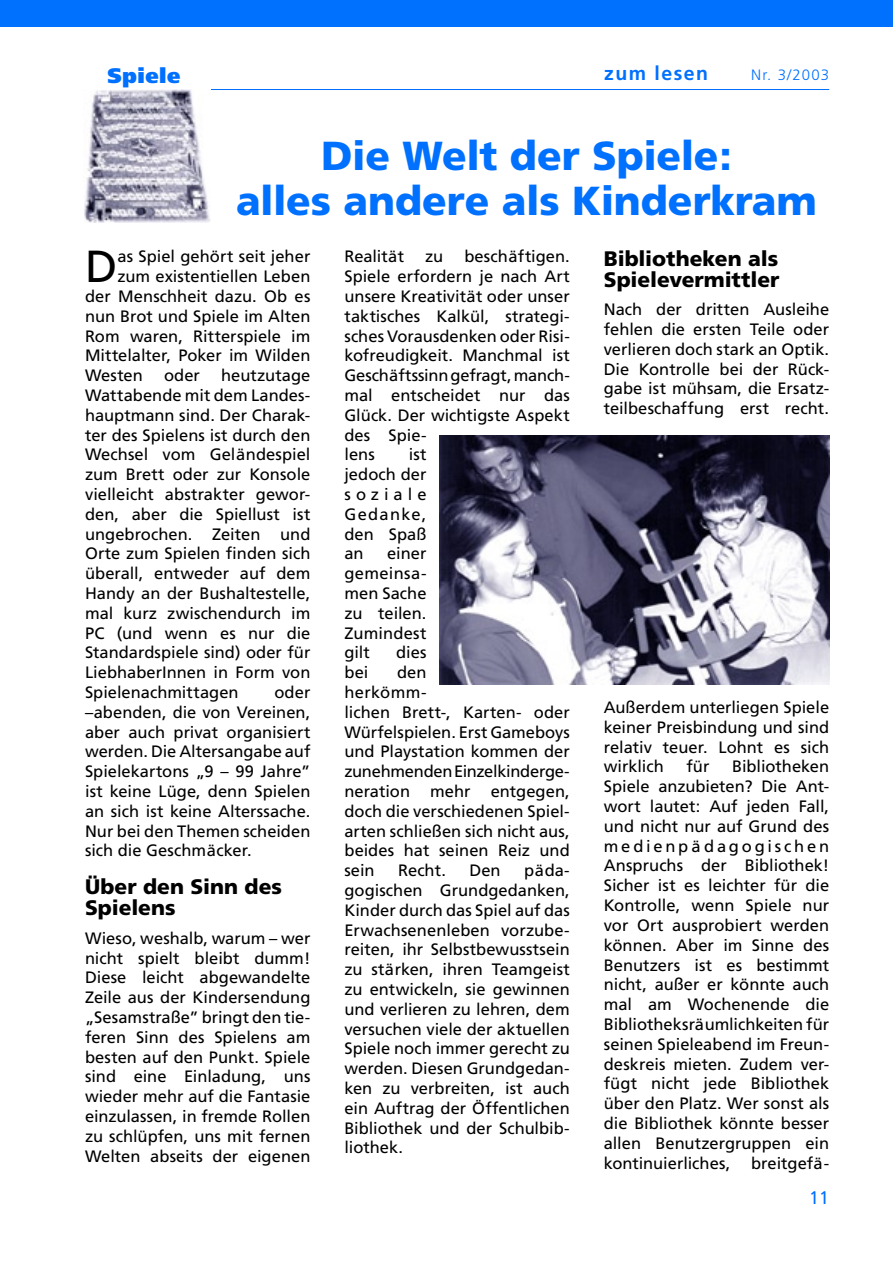
<style>
.page{position:relative;width:893px;height:1263px;background:#fff}
.page>*{position:absolute;margin:0;border:0;box-sizing:border-box;transform-origin:0 0}
.t1{font:44.85px "Frutiger";color:#000}
.t2{font:900 40.5px/45px "Frutiger";letter-spacing:-.01em;color:#0070ff;text-align:center}
.t3{font:900 21px/21px "Frutiger";letter-spacing:-.005em;color:#000}
.t4{font:900 21px "Frutiger";letter-spacing:.025em;color:#0070ff}
.t5{font:700 19.5px "Frutiger";letter-spacing:.075em;color:#0070ff}
.t6{font:300 18px "Frutiger";color:#0070ff}
.t7{font:16.5px/19.8px "Frutiger";color:#000;text-align:justify}
.t8{font:300 15px "Frutiger";letter-spacing:.075em;color:#0070ff}
</style>
<div class="page">
<hr style="left:85px;top:89px;width:744px;height:1px;background:#0070ff">
<img style="left:84px;top:90px;width:127px;height:132px">
<div style="left:0;top:0;width:893px;height:27px;background:#0070ff"></div>
<img style="left:439px;top:435px;width:390px;height:250px">
<p class="t4" style="left:107px;top:63px;width:75px">Spiele</p>
<p class="t5" style="left:604px;top:61px;width:105px">zum lesen</p>
<p class="t8" style="left:751px;top:66px;width:79px">Nr. 3/2003</p>
<h2 class="t2" style="left:236px;top:133px;width:582px">Die Welt der Spiele:<br>alles andere als Kinderkram</h2>
<h1 class="t1" style="left:85px;top:240px;width:34px">D</h1>
<p class="t7" style="left:117px;top:247px;width:194px">as Spiel gehört seit jeher</p>
<p class="t7" style="left:117px;top:266px;width:194px">zum existentiellen Leben</p>
<p class="t7" style="left:85px;top:286px;width:227px">der Menschheit dazu. Ob es</p>
<p class="t7" style="left:85px;top:306px;width:227px">nun Brot und Spiele im Alten</p>
<p class="t7" style="left:85px;top:326px;width:227px">Rom waren, Ritterspiele im</p>
<p class="t7" style="left:85px;top:346px;width:227px">Mittelalter, Poker im Wilden</p>
<p class="t7" style="left:85px;top:365px;width:59px">Westen</p>
<p class="t7" style="left:164px;top:365px;width:37px">oder</p>
<p class="t7" style="left:85px;top:365px;width:227px;text-indent:136px">heutzutage Wattabende mit dem Landes&shy;hauptmann sind. Der Charak&shy;ter des Spielens ist durch den Wechsel vom Geländespiel zum Brett oder zur Konsole vielleicht abstrakter gewor&shy;den, aber die Spiellust ist ungebrochen. Zeiten und Orte zum Spielen finden sich überall, entweder auf dem Handy an der Bushaltestelle, mal kurz zwischendurch im PC (und wenn es nur die Standardspiele sind) oder für LiebhaberInnen in Form von Spielenachmittagen</p>
<p class="t7" style="left:85px;top:682px;width:227px;text-indent:189px">oder –abenden, die von Vereinen, aber auch privat organisiert werden. Die Altersangabe auf Spielekartons „9 – 99 Jahre” ist keine Lüge, denn Spielen an sich ist keine Alterssache.<br>Nur bei den Themen scheiden sich die Geschmäcker.</p>
<p class="t3" style="left:85px;top:876px;width:199px">Über den Sinn des<br>Spielens</p>
<p class="t7" style="left:85px;top:928px;width:227px">Wieso, weshalb, warum – wer nicht spielt bleibt dumm!<br>Diese leicht abgewandelte Zeile aus der Kindersendung „Sesamstraße” bringt den tie&shy;feren Sinn des Spielens am besten auf den Punkt. Spiele sind eine Einladung, uns wieder mehr auf die Fantasie einzulassen, in fremde Rollen zu schlüpfen, uns mit fernen Welten abseits der eigenen</p>
<p class="t7" style="left:344px;top:247px;width:227px;text-align:left;text-indent:120px">beschäftigen.<br>Spiele erfordern je nach Art unsere Kreativität oder unser taktisches Kalkül, strategi&shy;sches Vorausdenken oder Risi&shy;kofreudigkeit. Manchmal ist<br>Geschäftssinn gefragt, manch&shy;mal entscheidet nur das<br>Glück. Der wichtigste Aspekt des Spie-<br>lens</p>
<p class="t7" style="left:344px;top:247px;width:61px">Realität</p>
<p class="t7" style="left:425px;top:247px;width:20px">zu</p>
<p class="t7" style="left:344px;top:445px;width:84px;text-indent:64px">ist jedoch der soziale Gedanke, den Spaß an</p>
<p class="t7" style="left:344px;top:544px;width:84px;text-indent:43px">einer gemeinsa&shy;men Sache zu teilen.<br>Zumindest gilt</p>
<p class="t7" style="left:396px;top:643px;width:32px">dies</p>
<p class="t7" style="left:344px;top:662px;width:227px;text-align:left;text-indent:53px">den<br>herkömm-<br>lichen Brett-, Karten- oder<br>Würfelspielen. Erst Gameboys und Playstation kommen der zunehmenden Einzelkinderge&shy;neration mehr entgegen, doch die verschiedenen Spiel&shy;arten schließen sich nicht aus, beides hat seinen Reiz und sein</p>
<p class="t7" style="left:344px;top:662px;width:25px">bei</p>
<p class="t7" style="left:344px;top:860px;width:227px;text-indent:180px">päda&shy;gogischen Grundgedanken, Kinder durch das Spiel auf das Erwachsenenleben vorzube&shy;reiten, ihr Selbstbewusstsein zu stärken, ihren Teamgeist zu entwickeln, sie gewinnen und verlieren zu lehren, dem versuchen viele der aktuellen Spiele noch immer gerecht zu werden. Diesen Grundgedan&shy;ken zu verbreiten, ist auch ein Auftrag der Öffentlichen Bibliothek und der Schulbib&shy;liothek.</p>
<p class="t7" style="left:398px;top:860px;width:49px">Recht.</p>
<p class="t7" style="left:469px;top:860px;width:33px">Den</p>
<p class="t3" style="left:604px;top:248px;width:177px">Bibliotheken als<br>Spielevermittler</p>
<p class="t7" style="left:604px;top:299px;width:227px">Nach der dritten Ausleihe fehlen die ersten Teile oder verlieren doch stark an Optik.<br>Die Kontrolle bei der Rück&shy;gabe ist mühsam, die Ersatz&shy;teilbeschaffung erst recht.</p>
<p class="t7" style="left:604px;top:697px;width:227px">Außerdem unterliegen Spiele keiner Preisbindung und sind relativ teuer. Lohnt es sich wirklich</p>
<p class="t7" style="left:686px;top:757px;width:25px">für</p>
<p class="t7" style="left:604px;top:757px;width:227px;text-indent:128px">Bibliotheken Spiele anzubieten? Die Ant&shy;wort lautet: Auf jeden Fall, und nicht nur auf Grund des medienpädagogischen Anspruchs der Bibliothek!<br>Sicher ist es leichter für die Kontrolle, wenn Spiele nur vor Ort ausprobiert werden können. Aber im Sinne des Benutzers ist es bestimmt nicht, außer er könnte auch mal am Wochenende die Bibliotheksräumlichkeiten für seinen Spieleabend im Freun&shy;deskreis mieten. Zudem ver&shy;fügt nicht jede Bibliothek über den Platz. Wer sonst als die Bibliothek könnte besser allen Benutzergruppen ein kontinuierliches,</p>
<p class="t7" style="left:751px;top:1153px;width:80px">breitgefä-</p>
<p class="t6" style="left:809px;top:1188px;width:22px">11</p>
</div>
